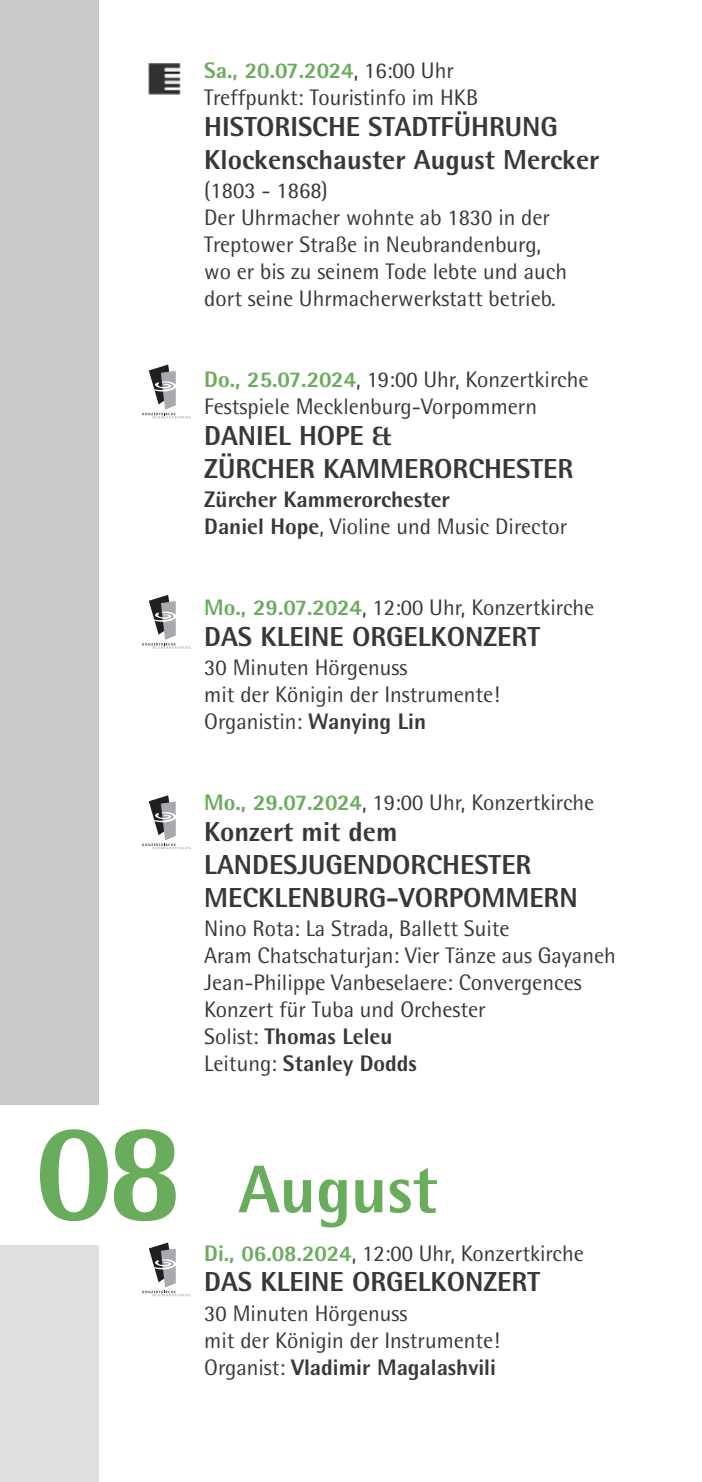
<style>
.page{position:relative;width:702px;height:1482px;background:#fff}
.page>*{position:absolute;margin:0;border:0;box-sizing:border-box;transform-origin:0 0}
.t1{font:800 67.5px "AT Rotis Semi Sans";color:#69ac5b}
.t2{font:800 27.5px/33px "AT Rotis Semi Sans";color:#393839}
.t3{font:22.5px/27px "AT Rotis Semi Sans";color:#393839}
.t4{font:800 22.5px/27px "AT Rotis Semi Sans";color:#393839}
.s1{font-weight:800;color:#69ac5b}
.s2{font-weight:400}
.s3{font-weight:800}
.s4{font-size:140px}
</style>
<div class="page">
<div style="left:0;top:0;width:99px;height:1105px;background:#c8cacb"></div>
<div style="left:0;top:1245px;width:99px;height:236px;background:#dee0e0"></div>
<svg style="left:142px;top:364px;width:49px;height:54px"></svg>
<svg style="left:142px;top:1242px;width:49px;height:54px"></svg>
<svg style="left:142px;top:595px;width:49px;height:53px"></svg>
<svg style="left:142px;top:795px;width:49px;height:54px"></svg>
<img style="left:148px;top:64px;width:33px;height:31px">
<p class="t3" style="left:204px;top:59px;width:275px"><span class="s1">Sa., 20.07.2024</span>, 16:00 Uhr<br>Treffpunkt: Touristinfo im HKB</p>
<p class="t2" style="left:204px;top:113px;width:396px">HISTORISCHE STADTFÜHRUNG<br>Klockenschauster August Mercker</p>
<p class="t3" style="left:204px;top:179px;width:364px">(1803 - 1868)<br>Der Uhrmacher wohnte ab 1830 in der<br>Treptower Straße in Neubrandenburg, wo er bis zu seinem Tode lebte und auch dort seine Uhrmacherwerkstatt betrieb.</p>
<p class="t3" style="left:204px;top:368px;width:385px"><span class="s1">Do., 25.07.2024</span>, 19:00 Uhr, Konzertkirche<br>Festspiele Mecklenburg-Vorpommern</p>
<p class="t2" style="left:204px;top:422px;width:370px">DANIEL HOPE &amp;<br>ZÜRCHER KAMMERORCHESTER</p>
<p class="t4" style="left:204px;top:488px;width:364px">Zürcher Kammerorchester<br>Daniel Hope<span class="s2">, Violine und Music Director</span></p>
<p class="t3" style="left:204px;top:596px;width:391px"><span class="s1">Mo., 29.07.2024</span>, 12:00 Uhr, Konzertkirche</p>
<p class="t2" style="left:204px;top:623px;width:337px">DAS KLEINE ORGELKONZERT</p>
<p class="t3" style="left:204px;top:656px;width:297px">30 Minuten Hörgenuss<br>mit der Königin der Instrumente!<br>Organistin: <span class="s3">Wanying Lin</span></p>
<p class="t3" style="left:204px;top:791px;width:391px"><span class="s1">Mo., 29.07.2024</span>, 19:00 Uhr, Konzertkirche</p>
<p class="t2" style="left:204px;top:818px;width:375px">Konzert mit dem<br>LANDESJUGENDORCHESTER<br>MECKLENBURG-VORPOMMERN</p>
<p class="t3" style="left:204px;top:917px;width:413px">Nino Rota: La Strada, Ballett Suite<br>Aram Chatschaturjan: Vier Tänze aus Gayaneh Jean-Philippe Vanbeselaere: Convergences Konzert für Tuba und Orchester<br>Solist: <span class="s3">Thomas Leleu<br></span>Leitung: <span class="s3">Stanley Dodds</span></p>
<h1 class="t1" style="left:35px;top:1165px;width:404px"><span class="s4">08</span> August</h1>
<p class="t3" style="left:204px;top:1241px;width:381px"><span class="s1">Di., 06.08.2024</span>, 12:00 Uhr, Konzertkirche</p>
<p class="t2" style="left:204px;top:1268px;width:337px">DAS KLEINE ORGELKONZERT</p>
<p class="t3" style="left:204px;top:1301px;width:297px">30 Minuten Hörgenuss<br>mit der Königin der Instrumente!<br>Organist: <span class="s3">Vladimir Magalashvili</span></p>
</div>
